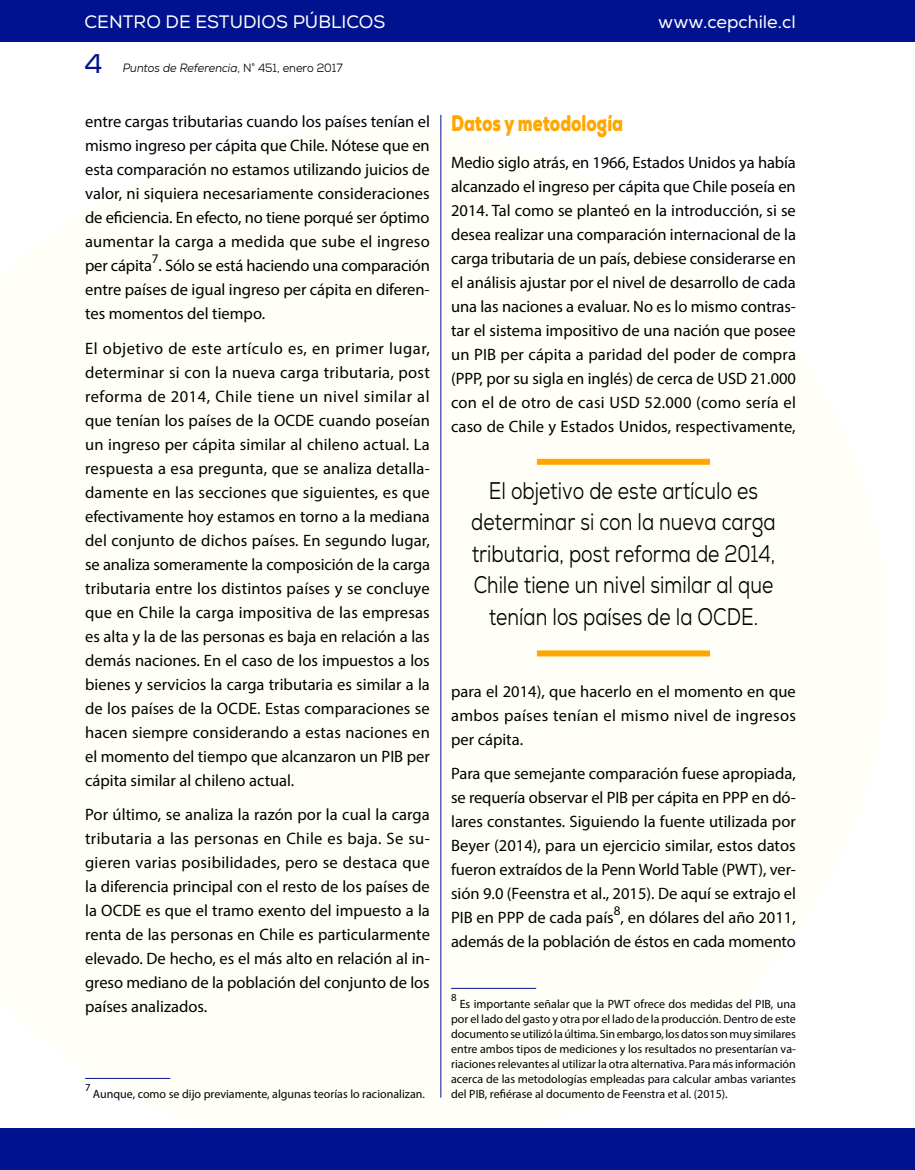
<style>
.page{position:relative;width:915px;height:1170px;background:#fff}
.page>*{position:absolute;margin:0;border:0;box-sizing:border-box;transform-origin:0 0}
.t1{font:27px "Nexa";color:#00128d}
.t2{font:24px/31.5px "Nexa";color:#000;text-align:center;scale:.8 1}
.t3{font:900 22.5px "Nexa";color:#ffa600;scale:.75 1}
.t4{font:18px "Nexa";color:#fff}
.t5{font:16.5px/24px "Myriad Pro";color:#000;text-align:justify}
.t6{font:13.2px "Myriad Pro";color:#000}
.t7{font:12px/15px "Myriad Pro";color:#000;text-align:justify}
.t8{font:italic 12px "Nexa";color:#000;scale:.93 1}
.t9{font:10.8px "Myriad Pro";color:#000}
.s1{font-style:normal}
</style>
<div class="page">
<div style="left:0;top:0;width:914px;height:41px;background:#00128d"></div>
<hr style="left:440px;top:115px;width:1px;height:982px;background:#00128d">
<div style="left:0;top:1128px;width:914px;height:41px;background:#00128d"></div>
<hr style="left:85px;top:1077px;width:85px;height:1px;background:#00128d">
<hr style="left:451px;top:987px;width:85px;height:1px;background:#00128d">
<div style="left:536px;top:459px;width:173px;height:6px;background:#ffa600"></div>
<div style="left:536px;top:650px;width:173px;height:6px;background:#ffa600"></div>
<p class="t4" style="left:84px;top:11px;width:302px">CENTRO DE ESTUDIOS PÚBLICOS</p>
<p class="t8" style="left:123px;top:60px;width:238px">Puntos de Referencia<span class="s1">, N° 451, enero 2017</span></p>
<h1 class="t1" style="left:84px;top:47px;width:20px">4</h1>
<p class="t5" style="left:85px;top:109px;width:346px">entre cargas tributarias cuando los países tenían el mismo ingreso per cápita que Chile. Nótese que en esta comparación no estamos utilizando juicios de valor, ni siquiera necesariamente consideraciones de eficiencia. En efecto, no tiene porqué ser óptimo aumentar la carga a medida que sube el ingreso per cápita . Sólo se está haciendo una comparación</p>
<p class="t6" style="left:152px;top:250px;width:8px">7</p>
<p class="t5" style="left:85px;top:277px;width:346px">entre países de igual ingreso per cápita en diferen&shy;tes momentos del tiempo.</p>
<p class="t5" style="left:85px;top:336px;width:346px">El objetivo de este artículo es, en primer lugar, determinar si con la nueva carga tributaria, post reforma de 2014, Chile tiene un nivel similar al que tenían los países de la OCDE cuando poseían un ingreso per cápita similar al chileno actual. La respuesta a esa pregunta, que se analiza detalla&shy;damente en las secciones que siguientes, es que efectivamente hoy estamos en torno a la mediana del conjunto de dichos países. En segundo lugar, se analiza someramente la composición de la carga tributaria entre los distintos países y se concluye que en Chile la carga impositiva de las empresas es alta y la de las personas es baja en relación a las demás naciones. En el caso de los impuestos a los bienes y servicios la carga tributaria es similar a la de los países de la OCDE. Estas comparaciones se hacen siempre considerando a estas naciones en el momento del tiempo que alcanzaron un PIB per cápita similar al chileno actual.</p>
<p class="t5" style="left:85px;top:802px;width:346px">Por último, se analiza la razón por la cual la carga tributaria a las personas en Chile es baja. Se su&shy;gieren varias posibilidades, pero se destaca que la diferencia principal con el resto de los países de la OCDE es que el tramo exento del impuesto a la renta de las personas en Chile es particularmente elevado. De hecho, es el más alto en relación al in&shy;greso mediano de la población del conjunto de los países analizados.</p>
<p class="t9" style="left:85px;top:1080px;width:7px">7</p>
<p class="t7" style="left:93px;top:1085px;width:333px">Aunque, como se dijo previamente, algunas teorías lo racionalizan.</p>
<p class="t4" style="left:658px;top:11px;width:139px">www.cepchile.cl</p>
<h3 class="t3" style="left:451px;top:108px;width:231px">Datos y metodología</h3>
<p class="t5" style="left:451px;top:150px;width:346px">Medio siglo atrás, en 1966, Estados Unidos ya había alcanzado el ingreso per cápita que Chile poseía en 2014. Tal como se planteó en la introducción, si se desea realizar una comparación internacional de la carga tributaria de un país, debiese considerarse en el análisis ajustar por el nivel de desarrollo de cada una las naciones a evaluar. No es lo mismo contras&shy;tar el sistema impositivo de una nación que posee un PIB per cápita a paridad del poder de compra (PPP, por su sigla en inglés) de cerca de USD 21.000 con el de otro de casi USD 52.000 (como sería el caso de Chile y Estados Unidos, respectivamente,</p>
<h2 class="t2" style="left:471px;top:475px;width:382px">El objetivo de este artículo es determinar si con la nueva carga tributaria, post reforma de 2014,<br>Chile tiene un nivel similar al que tenían los países de la OCDE.</h2>
<p class="t5" style="left:451px;top:678px;width:346px">para el 2014), que hacerlo en el momento en que ambos países tenían el mismo nivel de ingresos per cápita.</p>
<p class="t5" style="left:451px;top:761px;width:346px">Para que semejante comparación fuese apropiada, se requería observar el PIB per cápita en PPP en dó&shy;lares constantes. Siguiendo la fuente utilizada por Beyer (2014), para un ejercicio similar, estos datos fueron extraídos de la Penn World Table (PWT), ver&shy;sión 9.0 (Feenstra et al., 2015). De aquí se extrajo el PIB en PPP de cada país , en dólares del año 2011,</p>
<p class="t6" style="left:613px;top:902px;width:8px">8</p>
<p class="t5" style="left:451px;top:929px;width:346px">además de la población de éstos en cada momento</p>
<p class="t9" style="left:451px;top:990px;width:7px">8</p>
<p class="t7" style="left:451px;top:995px;width:346px;text-indent:9px">Es importante señalar que la PWT ofrece dos medidas del PIB, una por el lado del gasto y otra por el lado de la producción. Dentro de este documento se utilizó la última. Sin embargo, los datos son muy similares entre ambos tipos de mediciones y los resultados no presentarían va&shy;riaciones relevantes al utilizar la otra alternativa. Para más información acerca de las metodologías empleadas para calcular ambas variantes del PIB, refiérase al documento de Feenstra et al. (2015).</p>
</div>
